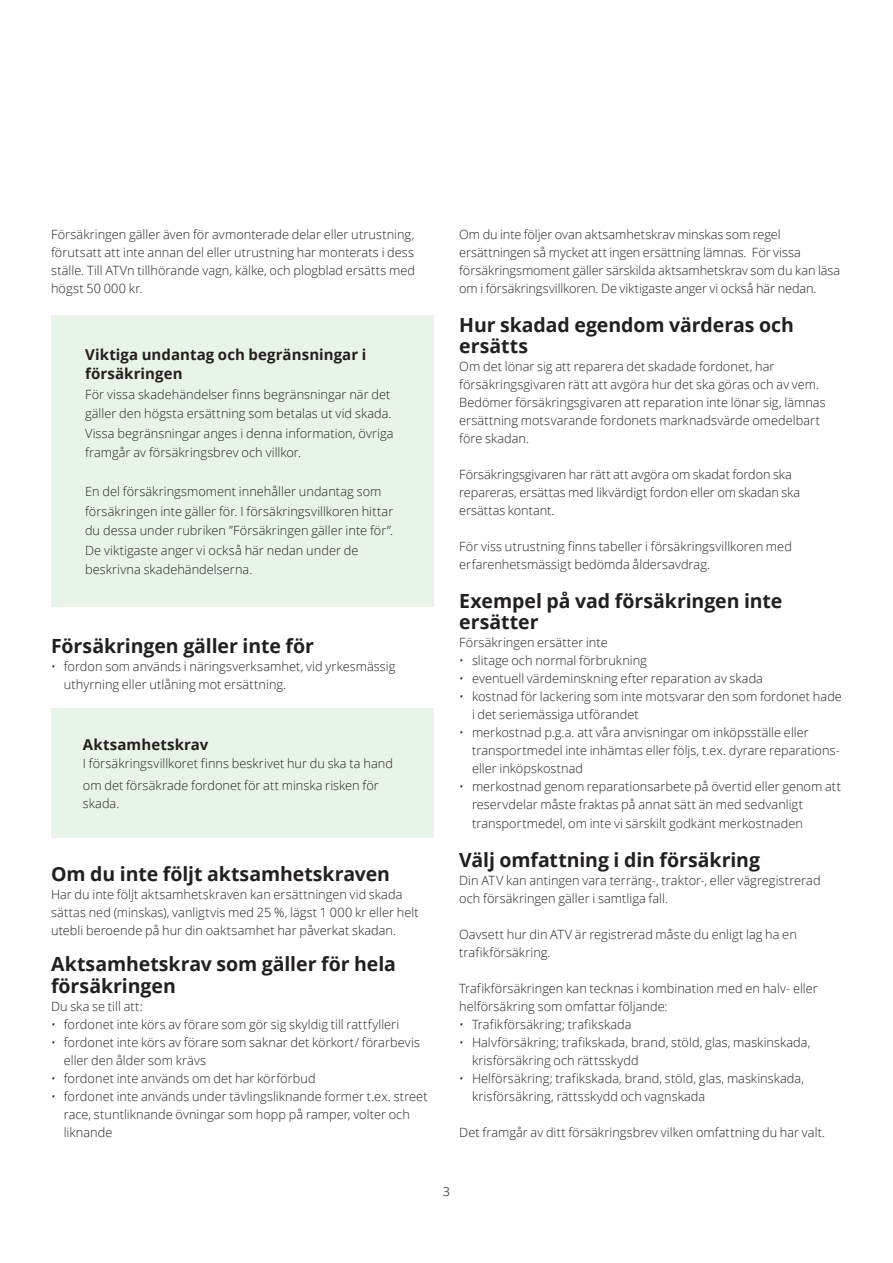
<style>
.page{position:relative;width:893px;height:1263px;background:#fff}
.page>*{position:absolute;margin:0;border:0;box-sizing:border-box;transform-origin:0 0}
.t1{font:700 19.5px/21px "Open Sans";letter-spacing:-.005em;color:#231f20}
.t2{font:700 15px/19.5px "Open Sans";letter-spacing:.01em;color:#231f20}
.t3{font:300 12.75px/18px "Open Sans";letter-spacing:.005em;color:#231f20}
.t4{font:12.75px "Open Sans";color:#57585a}
</style>
<div class="page">
<div style="left:51px;top:708px;width:383px;height:130px;background:#e9f4e8"></div>
<div style="left:51px;top:316px;width:383px;height:291px;background:#e9f4e8"></div>
<p class="t3" style="left:51px;top:225px;width:366px;text-align:justify">Försäkringen gäller även för avmonterade delar eller utrustning, förutsatt att inte annan del eller utrustning har monterats i dess ställe. Till ATVn tillhörande vagn, kälke, och plogblad ersätts med högst 50 000 kr.</p>
<p class="t2" style="left:85px;top:344px;width:283px">Viktiga undantag och begränsningar i försäkringen</p>
<p class="t3" style="left:85px;top:384px;width:310px;line-height:19.5px">För vissa skadehändelser finns begränsningar när det gäller den högsta ersättning som betalas ut vid skada.<br>Vissa begränsningar anges i denna information, övriga framgår av försäkringsbrev och villkor.</p>
<p class="t3" style="left:85px;top:482px;width:310px;line-height:19.5px">En del försäkringsmoment innehåller undantag som försäkringen inte gäller för. I försäkringsvillkoren hittar du dessa under rubriken ”Försäkringen gäller inte för”.<br>De viktigaste anger vi också här nedan under de beskrivna skadehändelserna.</p>
<h1 class="t1" style="left:51px;top:635px;width:264px">Försäkringen gäller inte för</h1>
<p class="t3" style="left:64px;top:657px;width:333px;text-indent:-13px">• fordon som används i näringsverksamhet, vid yrkesmässig uthyrning eller utlåning mot ersättning.</p>
<p class="t2" style="left:83px;top:734px;width:127px">Aktsamhetskrav</p>
<p class="t3" style="left:83px;top:752px;width:312px;line-height:22.2px">I försäkringsvillkoret finns beskrivet hur du ska ta hand om det försäkrade fordonet för att minska risken för</p>
<p class="t3" style="left:83px;top:794px;width:38px">skada.</p>
<h1 class="t1" style="left:51px;top:863px;width:341px">Om du inte följt aktsamhetskraven</h1>
<p class="t3" style="left:51px;top:885px;width:369px">Har du inte följt aktsamhetskraven kan ersättningen vid skada sättas ned (minskas), vanligtvis med 25 %, lägst 1 000 kr eller helt utebli beroende på hur din oaktsamhet har påverkat skadan.</p>
<h1 class="t1" style="left:51px;top:952px;width:346px;line-height:22.5px">Aktsamhetskrav som gäller för hela försäkringen</h1>
<p class="t3" style="left:51px;top:997px;width:93px">Du ska se till att:</p>
<p class="t3" style="left:51px;top:1015px;width:350px">• fordonet inte körs av förare som gör sig skyldig till rattfylleri</p>
<p class="t3" style="left:64px;top:1033px;width:358px;text-indent:-13px">• fordonet inte körs av förare som saknar det körkort/ förarbevis eller den ålder som krävs</p>
<p class="t3" style="left:51px;top:1069px;width:266px">• fordonet inte används om det har körförbud</p>
<p class="t3" style="left:64px;top:1087px;width:365px;text-indent:-13px">• fordonet inte används under tävlingsliknande former t.ex. street race, stuntliknande övningar som hopp på ramper, volter och liknande</p>
<p class="t3" style="left:459px;top:225px;width:382px">Om du inte följer ovan aktsamhetskrav minskas som regel ersättningen så mycket att ingen ersättning lämnas. För vissa försäkringsmoment gäller särskilda aktsamhetskrav som du kan läsa om i försäkringsvillkoren. De viktigaste anger vi också här nedan.</p>
<h1 class="t1" style="left:459px;top:314px;width:336px">Hur skadad egendom värderas och ersätts</h1>
<p class="t3" style="left:459px;top:357px;width:368px">Om det lönar sig att reparera det skadade fordonet, har försäkringsgivaren rätt att avgöra hur det ska göras och av vem.<br>Bedömer försäkringsgivaren att reparation inte lönar sig, lämnas ersättning motsvarande fordonets marknadsvärde omedelbart före skadan.</p>
<p class="t3" style="left:459px;top:465px;width:342px">Försäkringsgivaren har rätt att avgöra om skadat fordon ska repareras, ersättas med likvärdigt fordon eller om skadan ska ersättas kontant.</p>
<p class="t3" style="left:459px;top:537px;width:334px">För viss utrustning finns tabeller i försäkringsvillkoren med erfarenhetsmässigt bedömda åldersavdrag.</p>
<h1 class="t1" style="left:459px;top:590px;width:325px">Exempel på vad försäkringen inte ersätter</h1>
<p class="t3" style="left:459px;top:633px;width:150px">Försäkringen ersätter inte</p>
<p class="t3" style="left:459px;top:651px;width:189px">• slitage och normal förbrukning</p>
<p class="t3" style="left:459px;top:669px;width:305px">• eventuell värdeminskning efter reparation av skada</p>
<p class="t3" style="left:472px;top:687px;width:371px;text-indent:-13px">• kostnad för lackering som inte motsvarar den som fordonet hade i det seriemässiga utförandet</p>
<p class="t3" style="left:472px;top:723px;width:369px;text-indent:-13px">• merkostnad p.g.a. att våra anvisningar om inköpsställe eller transportmedel inte inhämtas eller följs, t.ex. dyrare reparations&shy;eller inköpskostnad</p>
<p class="t3" style="left:472px;top:777px;width:370px;text-indent:-13px">• merkostnad genom reparationsarbete på övertid eller genom att reservdelar måste fraktas på annat sätt än med sedvanligt</p>
<p class="t3" style="left:472px;top:814px;width:332px">transportmedel, om inte vi särskilt godkänt merkostnaden</p>
<h1 class="t1" style="left:459px;top:849px;width:302px">Välj omfattning i din försäkring</h1>
<p class="t3" style="left:459px;top:871px;width:363px">Din ATV kan antingen vara terräng-, traktor-, eller vägregistrerad och försäkringen gäller i samtliga fall.</p>
<p class="t3" style="left:459px;top:925px;width:339px">Oavsett hur din ATV är registrerad måste du enligt lag ha en trafikförsäkring.</p>
<p class="t3" style="left:459px;top:979px;width:360px">Trafikförsäkringen kan tecknas i kombination med en halv- eller helförsäkring som omfattar följande:</p>
<p class="t3" style="left:459px;top:1015px;width:174px">• Trafikförsäkring; trafikskada</p>
<p class="t3" style="left:472px;top:1033px;width:340px;text-indent:-13px">• Halvförsäkring; trafikskada, brand, stöld, glas, maskinskada, krisförsäkring och rättsskydd</p>
<p class="t3" style="left:472px;top:1069px;width:334px;text-indent:-13px">• Helförsäkring; trafikskada, brand, stöld, glas, maskinskada, krisförsäkring, rättsskydd och vagnskada</p>
<p class="t3" style="left:459px;top:1123px;width:367px">Det framgår av ditt försäkringsbrev vilken omfattning du har valt.</p>
<p class="t4" style="left:443px;top:1182px;width:9px">3</p>
</div>
